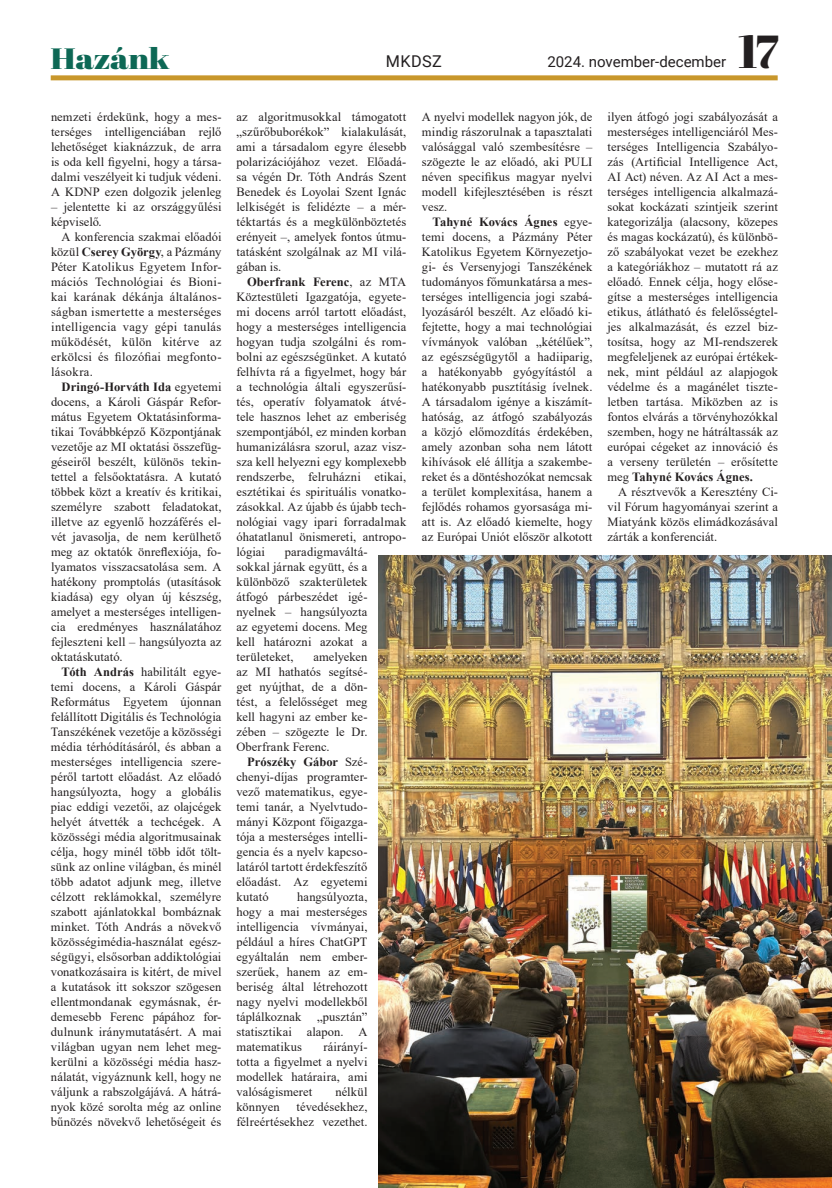
<style>
.page{position:relative;width:832px;height:1188px;background:#fff}
.page>*{position:absolute;margin:0;border:0;box-sizing:border-box;transform-origin:0 0}
.t1{font:46.25px "Abril Fatface";color:#231f20}
.t2{font:29.38px "Abril Fatface";letter-spacing:-.01em;color:#0d6855;scale:1.15 1}
.t3{font:16.25px "Roboto";letter-spacing:.02em;color:#231f20}
.t4{font:15px "Roboto";color:#231f20}
.t5{font:12.5px/15px "Times New Roman";letter-spacing:.005em;color:#231f20;text-align:justify}
.s1{font-weight:700}
.s2{font-style:italic}
</style>
<div class="page">
<div style="left:51px;top:75px;width:726px;height:5px;background:#c8972b"></div>
<img style="left:378px;top:555px;width:453px;height:632px">
<h2 class="t2" style="left:51px;top:38px;width:105px">Hazánk</h2>
<h3 class="t3" style="left:386px;top:50px;width:57px">MKDSZ</h3>
<p class="t4" style="left:547px;top:52px;width:180px">2024. november-december</p>
<h1 class="t1" style="left:738px;top:19px;width:42px">17</h1>
<p class="t5" style="left:51px;top:108px;width:172px">nemzeti érdekünk, hogy a mes&shy;terséges intelligenciában rejlő lehetőséget kiaknázzuk, de arra is oda kell figyelni, hogy a társa&shy;dalmi veszélyeit ki tudjuk védeni.<br>A KDNP ezen dolgozik jelenleg</p>
<p class="t5" style="left:51px;top:198px;width:172px">– jelentette ki az országgyűlési képviselő.</p>
<p class="t5" style="left:51px;top:228px;width:172px;text-indent:11px">A konferencia szakmai előadói közül <span class="s1">Cserey György</span>, a Pázmány Péter Katolikus Egyetem Infor&shy;mációs Technológiai és Bioni&shy;kai karának dékánja általános&shy;ságban ismertette a mesterséges intelligencia vagy gépi tanulás működését, külön kitérve az erkölcsi és filozófiai megfonto&shy;lásokra.</p>
<p class="t5" style="left:51px;top:378px;width:172px;text-indent:11px"><span class="s1">Dringó-Horváth Ida</span> egyetemi docens, a Károli Gáspár Refor&shy;mátus Egyetem Oktatásinforma&shy;tikai Továbbképző Központjának vezetője az MI oktatási összefüg&shy;géseiről beszélt, különös tekin&shy;tettel a felsőoktatásra. A kutató többek közt a kreatív és kritikai, személyre szabott feladatokat, illetve az egyenlő hozzáférés el&shy;vét javasolja, de nem kerülhető meg az oktatók önreflexiója, fo&shy;lyamatos visszacsatolása sem. A hatékony promptolás (utasítások kiadása) egy olyan új készség, amelyet a mesterséges intelligen&shy;cia eredményes használatához fejleszteni kell – hangsúlyozta az oktatáskutató.</p>
<p class="t5" style="left:51px;top:663px;width:172px;text-indent:11px"><span class="s1">Tóth András</span> habilitált egye&shy;temi docens, a Károli Gáspár Református Egyetem újonnan felállított Digitális és Technológia Tanszékének vezetője a közösségi média térhódításáról, és abban a mesterséges intelligencia szere&shy;péről tartott előadást. Az előadó hangsúlyozta, hogy a globális piac eddigi vezetői, az olajcégek helyét átvették a techcégek. A közösségi média algoritmusainak célja, hogy minél több időt tölt&shy;sünk az online világban, és minél több adatot adjunk meg, illetve célzott reklámokkal, személyre szabott ajánlatokkal bombáznak minket. Tóth András a növekvő közösségimédia-használat egész&shy;ségügyi, elsősorban addiktológiai vonatkozásaira is kitért, de mivel a kutatások itt sokszor szögesen ellentmondanak egymásnak, ér&shy;demesebb Ferenc pápához for&shy;dulnunk iránymutatásért. A mai világban ugyan nem lehet meg&shy;kerülni a közösségi média hasz&shy;nálatát, vigyáznunk kell, hogy ne váljunk a rabszolgájává. A hátrá&shy;nyok közé sorolta még az online bűnözés növekvő lehetőségeit és</p>
<p class="t5" style="left:236px;top:108px;width:171px">az algoritmusokkal támogatott „szűrőbuborékok” kialakulását, ami a társadalom egyre élesebb polarizációjához vezet. Előadá&shy;sa végén Dr. Tóth András Szent Benedek és Loyolai Szent Ignác lelkiségét is felidézte – a mér&shy;téktartás és a megkülönböztetés erényeit –, amelyek fontos útmu&shy;tatásként szolgálnak az MI vilá&shy;gában is.</p>
<p class="t5" style="left:236px;top:273px;width:171px;text-indent:11px"><span class="s1">Oberfrank Ferenc</span>, az MTA Köztestületi Igazgatója, egyete&shy;mi docens arról tartott előadást, hogy a mesterséges intelligencia hogyan tudja szolgálni és rom&shy;bolni az egészségünket. A kutató felhívta rá a figyelmet, hogy bár a technológia általi egyszerűsí&shy;tés, operatív folyamatok átvé&shy;tele hasznos lehet az emberiség szempontjából, ez minden korban humanizálásra szorul, azaz vis - sza kell helyezni egy komplexebb rendszerbe, felruházni etikai, esztétikai és spirituális vonatko&shy;zásokkal. Az újabb és újabb tech&shy;nológiai vagy ipari forradalmak óhatatlanul önismereti, antropo&shy;lógiai</p>
<p class="t5" style="left:236px;top:543px;width:132px;text-indent:48px">paradigmaváltá&shy;sokkal járnak együtt, és a különböző szakterületek átfogó párbeszédet igé&shy;nyelnek – hangsúlyozta az egyetemi docens. Meg kell határozni azokat a területeket,</p>
<p class="t5" style="left:236px;top:648px;width:132px;text-indent:77px">amelyeken az MI hathatós segítsé&shy;get nyújthat, de a dön&shy;tést, a felelősséget meg kell hagyni az ember ke&shy;zében – szögezte le Dr.<br>Oberfrank Ferenc.</p>
<p class="t5" style="left:236px;top:753px;width:132px;text-indent:11px"><span class="s1">Prószéky Gábor</span> Szé&shy;chenyi-díjas programter&shy;vező matematikus, egye&shy;temi tanár, a Nyelvtudo&shy;mányi Központ főigazga&shy;tója a mesterséges intelli&shy;gencia és a nyelv kapcso&shy;latáról tartott érdekfeszítő előadást. Az egyetemi kutató</p>
<p class="t5" style="left:236px;top:888px;width:132px;text-indent:61px">hangsúlyozta, hogy a mai mesterséges intelligencia vívmányai, például a híres ChatGPT egyáltalán nem ember&shy;szerűek, hanem az em&shy;beriség által létrehozott nagy nyelvi modellekből táplálkoznak</p>
<p class="t5" style="left:236px;top:1008px;width:132px;text-indent:81px">„pusztán” statisztikai alapon. A matematikus</p>
<p class="t5" style="left:236px;top:1038px;width:132px;text-indent:87px">ráirányí&shy;totta a figyelmet a nyelvi modellek határaira, ami valóságismeret</p>
<p class="t5" style="left:335px;top:1083px;width:34px">nélkül</p>
<p class="t5" style="left:236px;top:1098px;width:45px">könnyen</p>
<p class="t5" style="left:236px;top:1098px;width:132px;text-align:right">tévedésekhez, félreértésekhez vezethet.</p>
<p class="t5" style="left:422px;top:108px;width:172px">A nyelvi modellek nagyon jók, de mindig rászorulnak a tapasztalati valósággal való szembesítésre – szögezte le az előadó, aki PULI néven specifikus magyar nyelvi modell kifejlesztésében is részt vesz.</p>
<p class="t5" style="left:422px;top:213px;width:172px;text-indent:11px"><span class="s1">Tahyné Kovács Ágnes</span> egye&shy;temi docens, a Pázmány Péter Katolikus Egyetem Környezetjo&shy;gi- és Versenyjogi Tanszékének tudományos főmunkatársa a mes&shy;terséges intelligencia jogi szabá&shy;lyozásáról beszélt. Az előadó ki&shy;fejtette, hogy a mai technológiai vívmányok valóban „kétélűek”, az egészségügytől a hadiiparig, a hatékonyabb gyógyítástól a hatékonyabb pusztításig ívelnek.<br>A társadalom igénye a kiszámít&shy;hatóság, az átfogó szabályozás a közjó előmozdítás érdekében, amely azonban soha nem látott kihívások elé állítja a szakembe&shy;reket és a döntéshozókat nemcsak a terület komplexitása, hanem a fejlődés rohamos gyorsasága mi&shy;att is. Az előadó kiemelte, hogy az Európai Uniót először alkotott</p>
<p class="t5" style="left:607px;top:108px;width:172px">ilyen átfogó jogi szabályozását a mesterséges intelligenciáról Mes&shy;terséges Intelligencia Szabályo&shy;zás (Artificial Intelligence Act, AI Act) néven. Az AI Act a mes&shy;terséges intelligencia alkalmazá&shy;sokat kockázati szintjeik szerint kategorizálja (alacsony, közepes és magas kockázatú), és különbö&shy;ző szabályokat vezet be ezekhez a kategóriákhoz – mutatott rá az előadó<span class="s2">.</span> Ennek célja, hogy előse&shy;gítse a mesterséges intelligencia etikus, átlátható és felelősségtel&shy;jes alkalmazását, és ezzel biz&shy;tosítsa, hogy az MI-rendszerek megfeleljenek az európai értékek&shy;nek, mint például az alapjogok védelme és a magánélet tiszte&shy;letben tartása. Miközben az is fontos elvárás a törvényhozókkal szemben, hogy ne hátráltassák az európai cégeket az innováció és a verseny területén – erősítette meg <span class="s1">Tahyné Kovács Ágnes.</span></p>
<p class="t5" style="left:607px;top:483px;width:172px;text-indent:11px">A résztvevők a Keresztény Ci&shy;vil Fórum hagyományai szerint a Miatyánk közös elimádkozásával zárták a konferenciát.</p>
</div>
